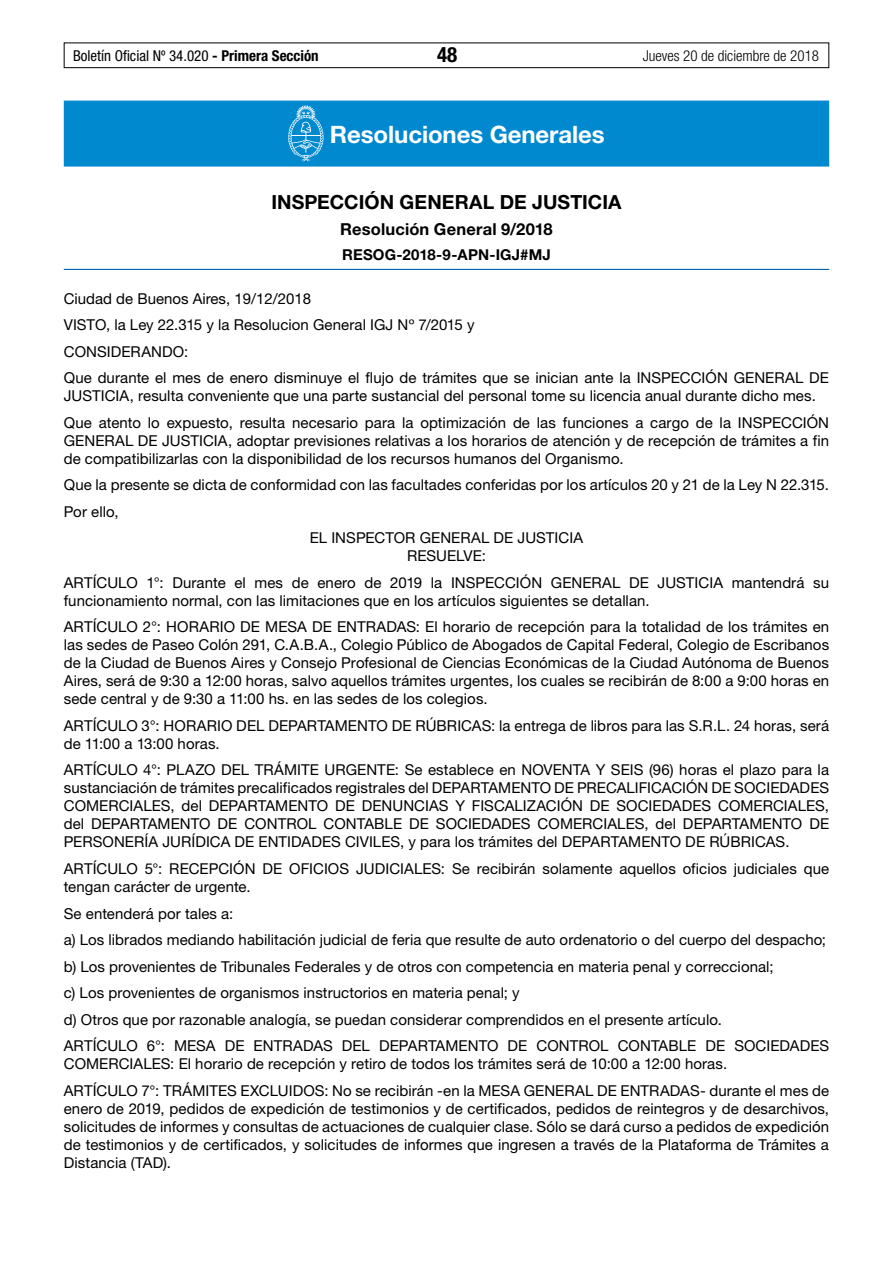
<style>
.page{position:relative;width:893px;height:1263px;background:#fff}
.page>*{position:absolute;margin:0;border:0;box-sizing:border-box;transform-origin:0 0}
.t1{font:700 24px "Helvetica Neue LT Std";letter-spacing:-.005em;color:#fff}
.t2{font:700 condensed 21px "Helvetica Neue LT Std";color:#000}
.t3{font:700 19.5px "Helvetica Neue LT Std";letter-spacing:.005em;color:#000}
.t4{font:700 16.5px "Helvetica Neue LT Std";letter-spacing:.01em;color:#000}
.t5{font:15px/18px "Helvetica Neue LT Std";letter-spacing:.005em;color:#000}
.t6{font:condensed 15px "Helvetica Neue LT Std";color:#000}
.t7{font:300 condensed 15px "Helvetica Neue LT Std";color:#000}
.t8{font:700 15px "Helvetica Neue LT Std";letter-spacing:.01em;color:#000}
.s1{font-weight:700}
</style>
<div class="page">
<div style="left:64px;top:43px;width:765px;height:25px;border:1px solid #000"></div>
<div style="left:64px;top:101px;width:765px;height:66px;background:#0089cf"></div>
<hr style="left:64px;top:269px;width:765px;height:1px;background:#0066b3">
<svg style="left:288px;top:105px;width:36px;height:56px"></svg>
<p class="t6" style="left:73px;top:47px;width:247px">Boletín Oficial Nº 34.020 <span class="s1">- Primera Sección</span></p>
<h2 class="t2" style="left:437px;top:42px;width:22px">48</h2>
<p class="t7" style="left:643px;top:47px;width:178px">Jueves 20 de diciembre de 2018</p>
<h1 class="t1" style="left:330px;top:120px;width:276px">Resoluciones Generales</h1>
<h3 class="t3" style="left:271px;top:190px;width:352px">INSPECCIÓN GENERAL DE JUSTICIA</h3>
<p class="t4" style="left:340px;top:219px;width:214px">Resolución General 9/2018</p>
<p class="t8" style="left:342px;top:246px;width:210px">RESOG-2018-9-APN-IGJ#MJ</p>
<p class="t5" style="left:64px;top:285px;width:767px;line-height:26.5px">Ciudad de Buenos Aires, 19/12/2018<br>VISTO, la Ley 22.315 y la Resolucion General IGJ Nº 7/2015 y<br>CONSIDERANDO:<br>Que durante el mes de enero disminuye el flujo de trámites que se inician ante la INSPECCIÓN GENERAL DE</p>
<p class="t5" style="left:64px;top:383px;width:767px;line-height:26.5px">JUSTICIA, resulta conveniente que una parte sustancial del personal tome su licencia anual durante dicho mes.<br>Que atento lo expuesto, resulta necesario para la optimización de las funciones a cargo de la INSPECCIÓN</p>
<p class="t5" style="left:64px;top:431px;width:767px">GENERAL DE JUSTICIA, adoptar previsiones relativas a los horarios de atención y de recepción de trámites a fin de compatibilizarlas con la disponibilidad de los recursos humanos del Organismo.</p>
<p class="t5" style="left:64px;top:476px;width:767px">Que la presente se dicta de conformidad con las facultades conferidas por los artículos 20 y 21 de la Ley N 22.315.</p>
<p class="t5" style="left:64px;top:502px;width:56px">Por ello,</p>
<p class="t5" style="left:310px;top:529px;width:275px">EL INSPECTOR GENERAL DE JUSTICIA</p>
<p class="t5" style="left:64px;top:543px;width:767px;line-height:26.5px;text-align:center">RESUELVE:<br>ARTÍCULO 1°: Durante el mes de enero de 2019 la INSPECCIÓN GENERAL DE JUSTICIA mantendrá su</p>
<p class="t5" style="left:64px;top:587px;width:767px;line-height:26.5px">funcionamiento normal, con las limitaciones que en los artículos siguientes se detallan.<br>ARTÍCULO 2°: HORARIO DE MESA DE ENTRADAS: El horario de recepción para la totalidad de los trámites en</p>
<p class="t5" style="left:64px;top:636px;width:767px;text-align:justify">las sedes de Paseo Colón 291, C.A.B.A., Colegio Público de Abogados de Capital Federal, Colegio de Escribanos de la Ciudad de Buenos Aires y Consejo Profesional de Ciencias Económicas de la Ciudad Autónoma de Buenos Aires, será de 9:30 a 12:00 horas, salvo aquellos trámites urgentes, los cuales se recibirán de 8:00 a 9:00 horas en sede central y de 9:30 a 11:00 hs. en las sedes de los colegios.</p>
<p class="t5" style="left:64px;top:716px;width:767px">ARTÍCULO 3°: HORARIO DEL DEPARTAMENTO DE RÚBRICAS: la entrega de libros para las S.R.L. 24 horas, será de 11:00 a 13:00 horas.</p>
<p class="t5" style="left:64px;top:761px;width:767px;text-align:justify">ARTÍCULO 4°: PLAZO DEL TRÁMITE URGENTE: Se establece en NOVENTA Y SEIS (96) horas el plazo para la sustanciación de trámites precalificados registrales del DEPARTAMENTO DE PRECALIFICACIÓN DE SOCIEDADES COMERCIALES, del DEPARTAMENTO DE DENUNCIAS Y FISCALIZACIÓN DE SOCIEDADES COMERCIALES, del DEPARTAMENTO DE CONTROL CONTABLE DE SOCIEDADES COMERCIALES, del DEPARTAMENTO DE PERSONERÍA JURÍDICA DE ENTIDADES CIVILES, y para los trámites del DEPARTAMENTO DE RÚBRICAS.</p>
<p class="t5" style="left:64px;top:859px;width:767px">ARTÍCULO 5°: RECEPCIÓN DE OFICIOS JUDICIALES: Se recibirán solamente aquellos oficios judiciales que tengan carácter de urgente.</p>
<p class="t5" style="left:64px;top:900px;width:767px;line-height:26.5px">Se entenderá por tales a:<br>a) Los librados mediando habilitación judicial de feria que resulte de auto ordenatorio o del cuerpo del despacho; b) Los provenientes de Tribunales Federales y de otros con competencia en materia penal y correccional;<br>c) Los provenientes de organismos instructorios en materia penal; y<br>d) Otros que por razonable analogía, se puedan considerar comprendidos en el presente artículo.<br>ARTÍCULO 6°: MESA DE ENTRADAS DEL DEPARTAMENTO DE CONTROL CONTABLE DE SOCIEDADES</p>
<p class="t5" style="left:64px;top:1050px;width:767px;line-height:26.5px">COMERCIALES: El horario de recepción y retiro de todos los trámites será de 10:00 a 12:00 horas.<br>ARTÍCULO 7°: TRÁMITES EXCLUIDOS: No se recibirán -en la MESA GENERAL DE ENTRADAS- durante el mes de</p>
<p class="t5" style="left:64px;top:1099px;width:767px;text-align:justify">enero de 2019, pedidos de expedición de testimonios y de certificados, pedidos de reintegros y de desarchivos, solicitudes de informes y consultas de actuaciones de cualquier clase. Sólo se dará curso a pedidos de expedición de testimonios y de certificados, y solicitudes de informes que ingresen a través de la Plataforma de Trámites a Distancia (TAD).</p>
</div>
